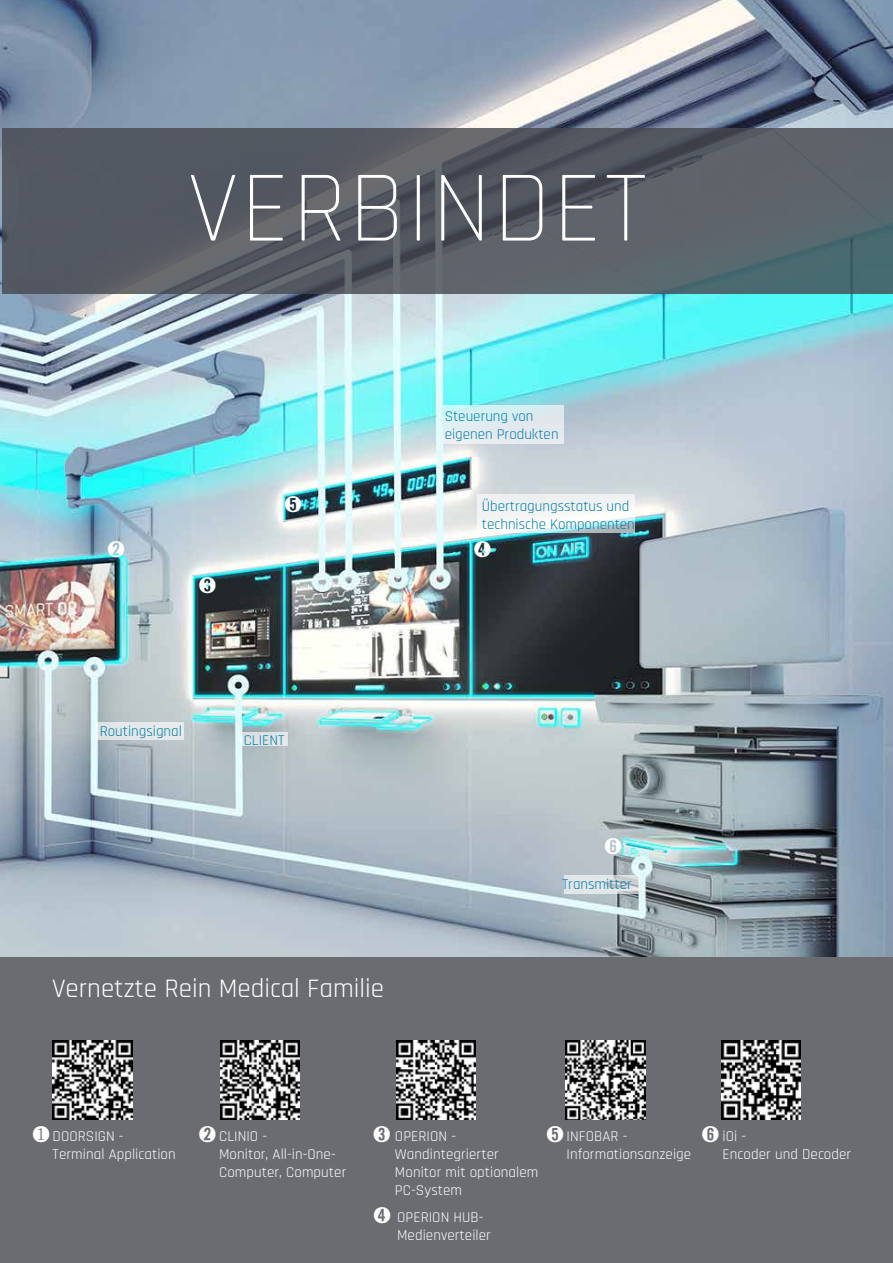
<style>
.page{position:relative;width:893px;height:1263px;background:#fff}
.page>*{position:absolute;margin:0;border:0;box-sizing:border-box;transform-origin:0 0}
.t1{font:300 102px "Rajdhani";letter-spacing:.025em;color:#fff}
.t2{font:27px "Rajdhani";color:#fff}
.t3{font:500 18px "Adobe Myungjo Std";color:#fff}
.t4{font:15px/18px "Rajdhani";letter-spacing:.005em;color:#fff}
.t5{font:15px/18px "Rajdhani";color:#007ca6}
.s1{font-family:"Adobe Myungjo Std";font-weight:500;font-size:18px}
</style>
<div class="page">
<img style="left:0;top:0;width:893px;height:957px">
<svg style="left:2px;top:128px;width:891px;height:165px;background:#565c64"></svg>
<div style="left:0;top:957px;width:893px;height:306px;background:#6b6c71"></div>
<div style="left:96px;top:722px;width:88px;height:17px;background:#e5e9ea"></div>
<div style="left:242px;top:733px;width:46px;height:13px;background:#dde3e4"></div>
<svg style="left:564px;top:875px;width:75px;height:19px"></svg>
<svg style="left:478px;top:495px;width:157px;height:38px;fill:#f1f3f4"></svg>
<div style="left:443px;top:405px;width:121px;height:38px;background:linear-gradient(to bottom,#d1eff3,#eceaee)"></div>
<img style="left:53px;top:1040px;width:79px;height:79px">
<img style="left:220px;top:1040px;width:79px;height:79px">
<img style="left:396px;top:1040px;width:79px;height:79px">
<img style="left:566px;top:1040px;width:79px;height:80px">
<img style="left:722px;top:1040px;width:79px;height:79px">
<h1 class="t1" style="left:188px;top:151px;width:461px">VERBINDET</h1>
<p class="t3" style="left:107px;top:540px;width:19px">➋</p>
<p class="t3" style="left:199px;top:576px;width:19px">➌</p>
<p class="t3" style="left:284px;top:495px;width:19px">➎</p>
<p class="t5" style="left:100px;top:722px;width:84px">Routingsignal</p>
<p class="t5" style="left:244px;top:731px;width:42px">CLIENT</p>
<h2 class="t2" style="left:52px;top:973px;width:334px">Vernetzte Rein Medical Familie</h2>
<p class="t5" style="left:445px;top:407px;width:115px">Steuerung von eigenen Produkten</p>
<p class="t5" style="left:482px;top:497px;width:154px">Übertragungsstatus und technische Komponenten</p>
<p class="t3" style="left:473px;top:540px;width:19px">➍</p>
<p class="t3" style="left:604px;top:837px;width:19px">➏</p>
<p class="t5" style="left:562px;top:875px;width:71px">Transmitter</p>
<p class="t3" style="left:32px;top:1125px;width:20px">❶</p>
<p class="t4" style="left:219px;top:1127px;width:129px">CLINIO -<br>Monitor, All-in-One-<br>Computer, Computer</p>
<p class="t3" style="left:199px;top:1125px;width:19px">➋</p>
<p class="t4" style="left:395px;top:1127px;width:145px">OPERION -<br>Wandintegrierter<br>Monitor mit optionalem<br>PC-System</p>
<p class="t3" style="left:373px;top:1125px;width:19px">➌</p>
<p class="t4" style="left:53px;top:1127px;width:125px">DOORSIGN -<br>Terminal Application</p>
<p class="t3" style="left:546px;top:1125px;width:19px">➎</p>
<p class="t4" style="left:723px;top:1127px;width:130px">iOi -<br>Encoder und Decoder</p>
<p class="t3" style="left:702px;top:1125px;width:19px">➏</p>
<p class="t4" style="left:567px;top:1127px;width:126px">INFOBAR -<br>Informationsanzeige</p>
<p class="t4" style="left:397px;top:1208px;width:95px;text-indent:-24px"><span class="s1">➍</span> OPERION HUB-<br>Medienverteiler</p>
</div>
